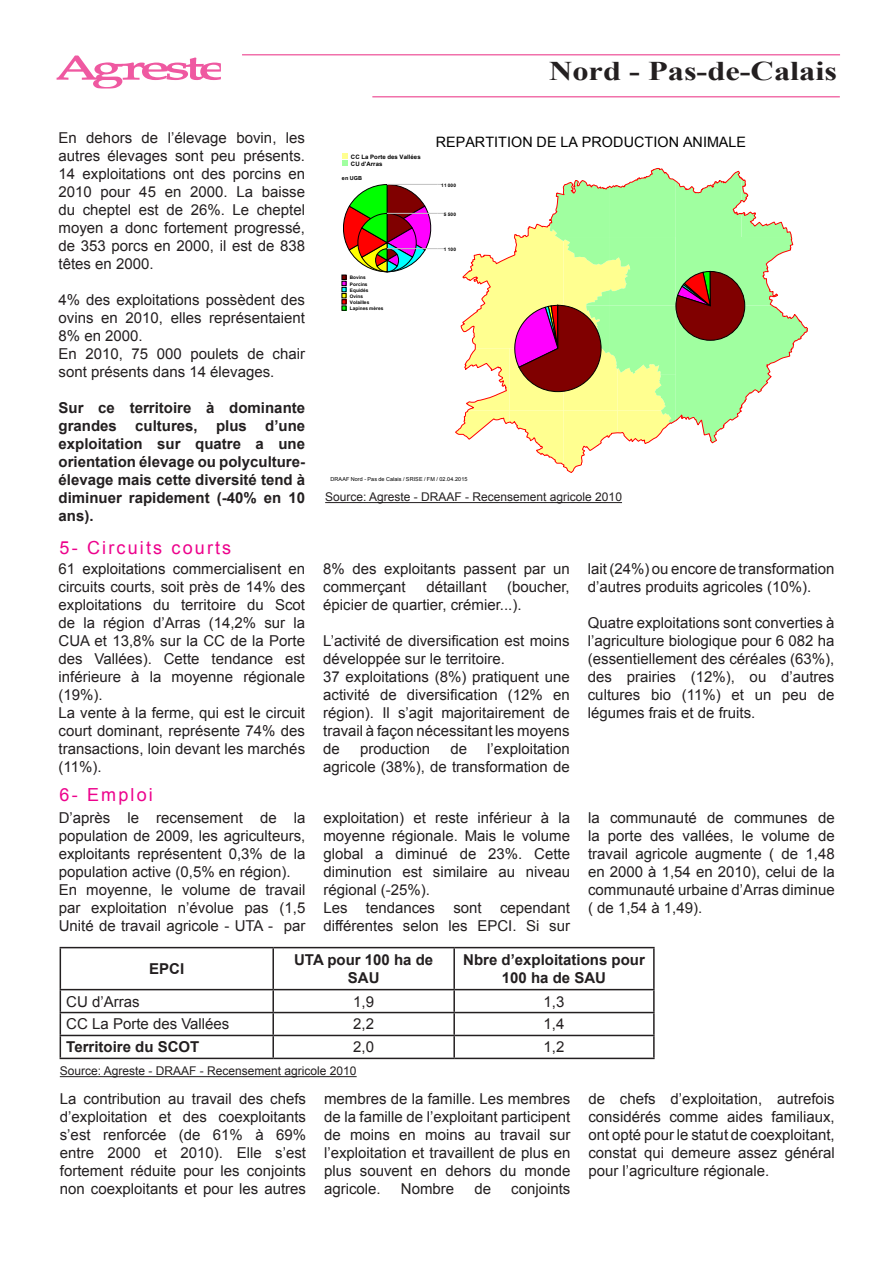
<style>
.page{position:relative;width:893px;height:1263px;background:#fff}
.page>*{position:absolute;margin:0;border:0;box-sizing:border-box;transform-origin:0 0}
.t1{font:700 27px "Times New Roman";color:#231f20;scale:1.2 1}
.t2{font:18px "Arial";letter-spacing:.12em;color:#ed028c}
.t3{font:15px/18px "Arial";color:#231f20;text-align:justify}
.t4{font:700 15px/18px "Arial";color:#231f20;text-align:center}
.t5{font:14.4px "Arial";letter-spacing:.005em;color:#000}
.t6{font:12px "Arial";color:#231f20}
.t7{font:700 6px/7.4px "Arial";letter-spacing:.015em;color:#000}
.t8{font:5.4px "Arial";letter-spacing:.015em;color:#000}
.t9{font:700 5.4px "Arial";color:#000}
.t10{font:700 4.8px/6.1px "Arial";letter-spacing:.02em;color:#000}
</style>
<div class="page">
<svg style="left:456px;top:168px;width:352px;height:304px"></svg>
<svg style="left:341px;top:184px;width:103px;height:126px"></svg>
<svg style="left:342px;top:153px;width:5px;height:13px"></svg>
<hr style="left:60px;top:947px;width:213px;height:1px;background:#231f20">
<hr style="left:60px;top:948px;width:1px;height:41px;background:#231f20">
<hr style="left:273px;top:947px;width:181px;height:1px;background:#231f20">
<hr style="left:272px;top:948px;width:2px;height:41px;background:#231f20">
<hr style="left:454px;top:947px;width:201px;height:1px;background:#231f20">
<hr style="left:453px;top:948px;width:2px;height:41px;background:#231f20">
<hr style="left:653px;top:948px;width:2px;height:41px;background:#231f20">
<hr style="left:60px;top:989px;width:213px;height:1px;background:#231f20">
<hr style="left:273px;top:989px;width:181px;height:1px;background:#231f20">
<hr style="left:272px;top:990px;width:2px;height:22px;background:#231f20">
<hr style="left:454px;top:989px;width:201px;height:1px;background:#231f20">
<hr style="left:453px;top:990px;width:2px;height:22px;background:#231f20">
<hr style="left:653px;top:990px;width:2px;height:22px;background:#231f20">
<hr style="left:60px;top:1012px;width:213px;height:1px;background:#231f20">
<hr style="left:273px;top:1012px;width:181px;height:1px;background:#231f20">
<hr style="left:272px;top:1013px;width:2px;height:22px;background:#231f20">
<hr style="left:454px;top:1012px;width:201px;height:1px;background:#231f20">
<hr style="left:453px;top:1013px;width:2px;height:22px;background:#231f20">
<hr style="left:653px;top:1013px;width:2px;height:22px;background:#231f20">
<hr style="left:60px;top:1035px;width:213px;height:1px;background:#231f20">
<svg style="left:60px;top:990px;width:1px;height:68px"></svg>
<hr style="left:273px;top:1035px;width:181px;height:1px;background:#231f20">
<hr style="left:272px;top:1036px;width:2px;height:22px;background:#231f20">
<hr style="left:454px;top:1035px;width:201px;height:1px;background:#231f20">
<hr style="left:453px;top:1036px;width:2px;height:22px;background:#231f20">
<hr style="left:653px;top:1036px;width:2px;height:22px;background:#231f20">
<hr style="left:60px;top:1058px;width:213px;height:1px;background:#231f20">
<hr style="left:273px;top:1058px;width:181px;height:1px;background:#231f20">
<hr style="left:454px;top:1058px;width:201px;height:1px;background:#231f20">
<hr style="left:372px;top:96px;width:468px;height:2px;background:#f171ab">
<hr style="left:242px;top:54px;width:598px;height:2px;background:#f171ab">
<svg style="left:58px;top:57px;width:161px;height:30px"></svg>
<hr style="left:325px;top:502px;width:297px;height:1px;background:#231f20">
<hr style="left:60px;top:1076px;width:297px;height:1px;background:#231f20">
<p class="t1" style="left:549px;top:52px;width:241px">Nord - Pas-de-Calais</p>
<p class="t3" style="left:58px;top:129px;width:248px">En dehors de l’élevage bovin, les autres élevages sont peu présents.<br>14 exploitations ont des porcins en 2010 pour 45 en 2000. La baisse du cheptel est de 26%. Le cheptel moyen a donc fortement progressé, de 353 porcs en 2000, il est de 838 têtes en 2000.</p>
<p class="t3" style="left:58px;top:291px;width:248px">4% des exploitations possèdent des ovins en 2010, elles représentaient 8% en 2000.</p>
<p class="t3" style="left:58px;top:345px;width:248px">En 2010, 75 000 poulets de chair sont présents dans 14 élevages.</p>
<p class="t4" style="left:58px;top:399px;width:248px;text-align:justify">Sur ce territoire à dominante grandes cultures, plus d’une exploitation sur quatre a une orientation élevage ou polyculture&shy;élevage mais cette diversité tend à diminuer rapidement (-40% en 10 ans).</p>
<p class="t2" style="left:60px;top:535px;width:173px">5- Circuits courts</p>
<p class="t3" style="left:58px;top:560px;width:248px">61 exploitations commercialisent en circuits courts, soit près de 14% des exploitations du territoire du Scot de la région d’Arras (14,2% sur la CUA et 13,8% sur la CC de la Porte des Vallées). Cette tendance est inférieure à la moyenne régionale (19%).</p>
<p class="t3" style="left:58px;top:704px;width:248px">La vente à la ferme, qui est le circuit court dominant, représente 74% des transactions, loin devant les marchés (11%).</p>
<p class="t2" style="left:60px;top:782px;width:95px">6- Emploi</p>
<p class="t3" style="left:59px;top:809px;width:248px">D’après le recensement de la population de 2009, les agriculteurs, exploitants représentent 0,3% de la population active (0,5% en région).</p>
<p class="t3" style="left:59px;top:881px;width:248px">En moyenne, le volume de travail par exploitation n’évolue pas (1,5<br>Unité de travail agricole - UTA - par</p>
<p class="t7" style="left:351px;top:153px;width:71px">CC La Porte des Vallées<br>CU d'Arras</p>
<p class="t9" style="left:342px;top:174px;width:22px">en UGB</p>
<p class="t10" style="left:350px;top:275px;width:35px">Bovins<br>Porcins<br>Equidés<br>Ovins<br>Volailles<br>Lapines mères</p>
<p class="t5" style="left:436px;top:133px;width:312px">REPARTITION DE LA PRODUCTION ANIMALE</p>
<p class="t10" style="left:441px;top:182px;width:16px">11 000</p>
<p class="t10" style="left:444px;top:211px;width:14px">5 500</p>
<p class="t10" style="left:444px;top:246px;width:14px">1 100</p>
<p class="t8" style="left:331px;top:476px;width:139px">DRAAF Nord - Pas de Calais / SRISE / FM / 02.04.2015</p>
<p class="t6" style="left:325px;top:489px;width:298px">Source: Agreste - DRAAF - Recensement agricole 2010</p>
<p class="t3" style="left:323px;top:560px;width:248px">8% des exploitants passent par un commerçant</p>
<p class="t3" style="left:323px;top:578px;width:248px;text-indent:184px">(boucher, épicier de quartier, crémier...).</p>
<p class="t3" style="left:323px;top:632px;width:248px">L’activité de diversification est moins développée sur le territoire.</p>
<p class="t3" style="left:323px;top:668px;width:248px">37 exploitations (8%) pratiquent une activité de diversification (12% en région). Il s’agit majoritairement de travail à façon nécessitant les moyens de</p>
<p class="t3" style="left:426px;top:578px;width:62px">détaillant</p>
<p class="t3" style="left:323px;top:740px;width:248px;text-align:right">l’exploitation<br>agricole (38%), de transformation de</p>
<p class="t3" style="left:360px;top:740px;width:72px">production</p>
<p class="t3" style="left:450px;top:740px;width:18px">de</p>
<p class="t3" style="left:323px;top:809px;width:248px">exploitation) et reste inférieur à la moyenne régionale. Mais le volume global a diminué de 23%. Cette diminution est similaire au niveau régional (-25%).</p>
<p class="t3" style="left:323px;top:899px;width:248px">Les tendances sont cependant différentes selon les EPCI. Si sur</p>
<p class="t3" style="left:588px;top:560px;width:248px">lait (24%) ou encore de transformation d’autres produits agricoles (10%).</p>
<p class="t3" style="left:588px;top:614px;width:248px">Quatre exploitations sont converties à l’agriculture biologique pour 6 082 ha (essentiellement des céréales (63%), des prairies (12%), ou d’autres cultures bio (11%) et un peu de légumes frais et de fruits.</p>
<p class="t3" style="left:588px;top:809px;width:248px">la communauté de communes de la porte des vallées, le volume de travail agricole augmente ( de 1,48 en 2000 à 1,54 en 2010), celui de la communauté urbaine d’Arras diminue ( de 1,54 à 1,49).</p>
<p class="t4" style="left:149px;top:960px;width:37px">EPCI</p>
<p class="t4" style="left:294px;top:951px;width:141px">UTA pour 100 ha de<br>SAU</p>
<p class="t4" style="left:463px;top:951px;width:183px">Nbre d’exploitations pour<br>100 ha de SAU</p>
<p class="t3" style="left:66px;top:992px;width:75px">CU d’Arras</p>
<p class="t3" style="left:353px;top:992px;width:22px">1,9</p>
<p class="t3" style="left:544px;top:992px;width:22px">1,3</p>
<p class="t3" style="left:66px;top:1015px;width:165px">CC La Porte des Vallées</p>
<p class="t3" style="left:353px;top:1015px;width:22px">2,2</p>
<p class="t3" style="left:544px;top:1015px;width:22px">1,4</p>
<p class="t4" style="left:66px;top:1038px;width:135px">Territoire du SCOT</p>
<p class="t3" style="left:353px;top:1038px;width:22px">2,0</p>
<p class="t3" style="left:544px;top:1038px;width:22px">1,2</p>
<p class="t3" style="left:60px;top:1090px;width:248px">La contribution au travail des chefs d’exploitation et des coexploitants s’est renforcée (de 61% à 69% entre 2000 et 2010). Elle s’est fortement réduite pour les conjoints non coexploitants et pour les autres</p>
<p class="t3" style="left:324px;top:1090px;width:248px">membres de la famille. Les membres de la famille de l’exploitant participent de moins en moins au travail sur l’exploitation et travaillent de plus en plus souvent en dehors du monde agricole.</p>
<p class="t6" style="left:60px;top:1063px;width:298px">Source: Agreste - DRAAF - Recensement agricole 2010</p>
<p class="t3" style="left:401px;top:1180px;width:55px">Nombre</p>
<p class="t3" style="left:474px;top:1180px;width:18px">de</p>
<p class="t3" style="left:511px;top:1180px;width:61px">conjoints</p>
<p class="t3" style="left:588px;top:1090px;width:248px">de chefs d’exploitation, autrefois considérés comme aides familiaux, ont opté pour le statut de coexploitant, constat qui demeure assez général pour l’agriculture régionale.</p>
</div>
